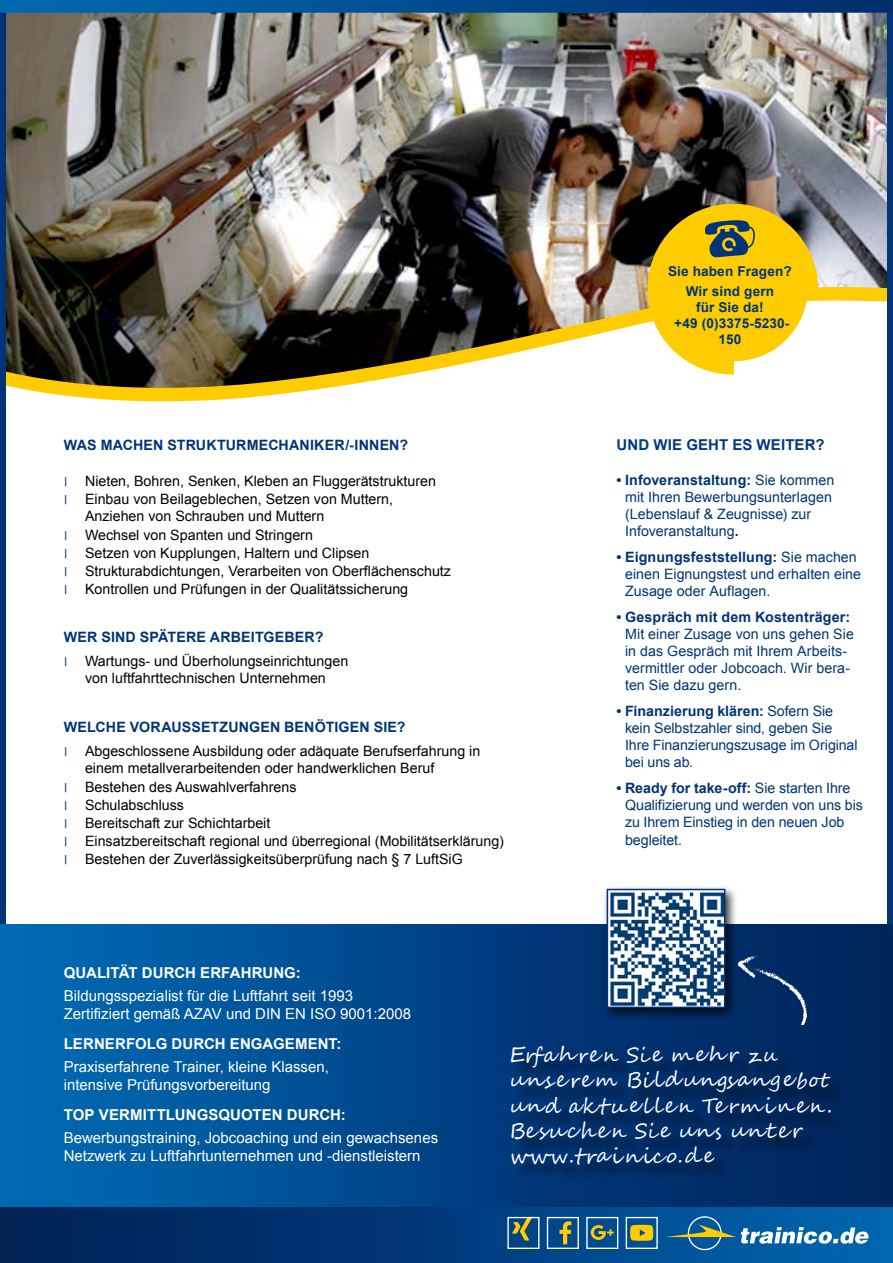
<style>
.page{position:relative;width:893px;height:1263px;background:#fff}
.page>*{position:absolute;margin:0;border:0;box-sizing:border-box;transform-origin:0 0}
.t1{font:21px/25.2px "Segoe Script";letter-spacing:.1em;color:#fff}
.t2{font:15px/18px "Arial";color:#fff}
.t3{font:700 15px "Arial";letter-spacing:.005em;color:#fff}
.t4{font:700 15px "Arial";letter-spacing:.01em;color:#003882}
.t5{font:14.25px/18px "Arial";color:#000}
.t6{font:14.25px/17.1px "Arial";color:#003476}
.t7{font:700 14.25px "Arial";letter-spacing:.01em;color:#003476}
.t8{font:700 13.65px/16.4px "Arial";letter-spacing:.01em;color:#003476;text-align:center}
.s1{font-weight:700}
</style>
<div class="page">
<img style="left:0;top:13px;width:893px;height:912px">
<div style="left:0;top:925px;width:893px;height:338px;background:linear-gradient(to right,#0069b3,#001f58)"></div>
<div style="left:513px;top:1048px;width:337px;height:135px;background:#000;opacity:.75"></div>
<div style="left:0;top:1208px;width:893px;height:55px;background:linear-gradient(to right,#001b51,#0265af)"></div>
<div style="left:688px;top:1216px;width:34px;height:34px;border:1px solid #fff;border-radius:50%"></div>
<svg style="left:666px;top:1224px;width:203px;height:20px"></svg>
<svg style="left:512px;top:1219px;width:20px;height:21px"></svg>
<div style="left:507px;top:1217px;width:32px;height:32px;border:1px solid #fff"></div>
<div style="left:547px;top:1217px;width:32px;height:32px;border:1px solid #fff"></div>
<svg style="left:559px;top:1221px;width:12px;height:23px"></svg>
<div style="left:586px;top:1217px;width:32px;height:32px;border:1px solid #fff"></div>
<svg style="left:591px;top:1225px;width:23px;height:15px"></svg>
<svg style="left:630px;top:1225px;width:23px;height:16px"></svg>
<div style="left:626px;top:1217px;width:32px;height:32px;border:1px solid #fff"></div>
<svg style="left:738px;top:955px;width:70px;height:71px;background:#11396e"></svg>
<svg style="left:647px;top:204px;width:171px;height:170px;background:#dfbd30"></svg>
<svg style="left:0;top:0;width:893px;height:13px;background:#024b8d"></svg>
<div style="left:602px;top:884px;width:138px;height:138px;background:#000;opacity:.75"></div>
<img style="left:610px;top:892px;width:112px;height:113px">
<div style="left:607px;top:889px;width:118px;height:119px;border:2px solid #003476"></div>
<p class="t7" style="left:64px;top:435px;width:346px">WAS MACHEN STRUKTURMECHANIKER/-INNEN?</p>
<p class="t5" style="left:85px;top:472px;width:352px;line-height:17.5px">Nieten, Bohren, Senken, Kleben an Fluggerätstrukturen<br>Einbau von Beilageblechen, Setzen von Muttern,<br>Anziehen von Schrauben und Muttern</p>
<p class="t5" style="left:85px;top:526px;width:367px">Wechsel von Spanten und Stringern<br>Setzen von Kupplungen, Haltern und Clipsen Strukturabdichtungen, Verarbeiten von Oberflächenschutz Kontrollen und Prüfungen in der Qualitätssicherung</p>
<p class="t7" style="left:64px;top:627px;width:261px">WER SIND SPÄTERE ARBEITGEBER?</p>
<p class="t5" style="left:85px;top:653px;width:265px;line-height:17.1px">Wartungs- und Überholungseinrichtungen von luftfahrttechnischen Unternehmen</p>
<p class="t7" style="left:64px;top:717px;width:25px">WELCHE</p>
<p class="t7" style="left:130px;top:717px;width:21px">VORAU</p>
<p class="t7" style="left:182px;top:717px;width:58px">SSETZUNGEN</p>
<p class="t7" style="left:284px;top:717px;width:11px">BENÖTIGEN</p>
<p class="t7" style="left:374px;top:717px;width:33px">SIE?</p>
<p class="t5" style="left:85px;top:743px;width:397px;line-height:17.1px">Abgeschlossene Ausbildung oder adäquate Berufserfahrung in einem metallverarbeitenden oder handwerklichen Beruf</p>
<p class="t5" style="left:85px;top:778px;width:420px">Bestehen des Auswahlverfahrens<br>Schulabschluss<br>Bereitschaft zur Schichtarbeit<br>Einsatzbereitschaft regional und überregional (Mobilitätserklärung)<br>Bestehen der Zuverlässigkeitsüberprüfung nach § 7 LuftSiG</p>
<p class="t6" style="left:64px;top:472px;width:5px;line-height:18px">׀ ׀</p>
<p class="t6" style="left:64px;top:526px;width:5px;line-height:18px;text-align:justify">׀ ׀ ׀ ׀</p>
<p class="t6" style="left:64px;top:653px;width:5px">׀</p>
<p class="t6" style="left:64px;top:743px;width:5px">׀</p>
<p class="t6" style="left:64px;top:778px;width:5px;line-height:18px;text-align:justify">׀ ׀ ׀ ׀ ׀</p>
<p class="t8" style="left:668px;top:261px;width:125px;line-height:19.8px">SIE HABEN FRAGEN?<br>WIR SIND GERN</p>
<p class="t8" style="left:674px;top:299px;width:117px">FÜR SIE DA!<br>+49 (0)3375-5230-<br>150</p>
<p class="t4" style="left:617px;top:435px;width:210px">UND WIE GEHT ES WEITER?</p>
<p class="t6" style="left:625px;top:472px;width:211px;text-indent:-9px"><span class="s1">• INFOVERANSTALTUNG:</span> Sie kommen mit Ihren Bewerbungsunterlagen (Lebenslauf &amp; Zeugnisse) zur<br>Infoveranstaltung<span class="s1">.</span></p>
<p class="t6" style="left:625px;top:549px;width:238px;text-indent:-9px"><span class="s1">• EIGNUNGSFESTSTELLUNG:</span> Sie machen einen Eignungstest und erhalten eine<br>Zusage oder Auflagen.</p>
<p class="t7" style="left:617px;top:607px;width:235px">• GESPRÄCH MIT DEM KOSTENTRÄGER:</p>
<p class="t6" style="left:625px;top:626px;width:230px">Mit einer Zusage von uns gehen Sie in das Gespräch mit Ihrem Arbeits&shy;vermittler oder Jobcoach. Wir bera&shy;ten Sie dazu gern.</p>
<p class="t6" style="left:625px;top:702px;width:234px;text-indent:-9px"><span class="s1">• FINANZIERUNG KLÄREN:</span> Sofern Sie kein Selbstzahler sind, geben Sie<br>Ihre Finanzierungszusage im Original bei uns ab.</p>
<p class="t6" style="left:625px;top:779px;width:239px;text-indent:-9px"><span class="s1">• READY FOR TAKE-OFF:</span> Sie starten Ihre<br>Qualifizierung und werden von uns bis zu Ihrem Einstieg in den neuen Job begleitet.</p>
<p class="t3" style="left:64px;top:963px;width:238px">QUALITÄT DURCH ERFAHRUNG:</p>
<p class="t2" style="left:64px;top:986px;width:349px">Bildungsspezialist für die Luftfahrt seit 1993<br>Zertifiziert gemäß AZAV und DIN EN ISO 9001:2008</p>
<p class="t3" style="left:64px;top:1034px;width:279px">LERNERFOLG DURCH ENGAGEMENT:</p>
<p class="t2" style="left:64px;top:1057px;width:267px">Praxiserfahrene Trainer, kleine Klassen, intensive Prüfungsvorbereitung</p>
<p class="t3" style="left:64px;top:1105px;width:284px">TOP VERMITTLUNGSQUOTEN DURCH:</p>
<p class="t2" style="left:64px;top:1128px;width:376px">Bewerbungstraining, Jobcoaching und ein gewachsenes<br>Netzwerk zu Luftfahrtunternehmen und -dienstleistern</p>
<h1 class="t1" style="left:509px;top:1042px;width:325px">Erfah ren Sie meh r zu unserem Bildungsangebot und aktuellen Terminen.<br>Besuchen Sie uns unter www.trainico.de</h1>
</div>
